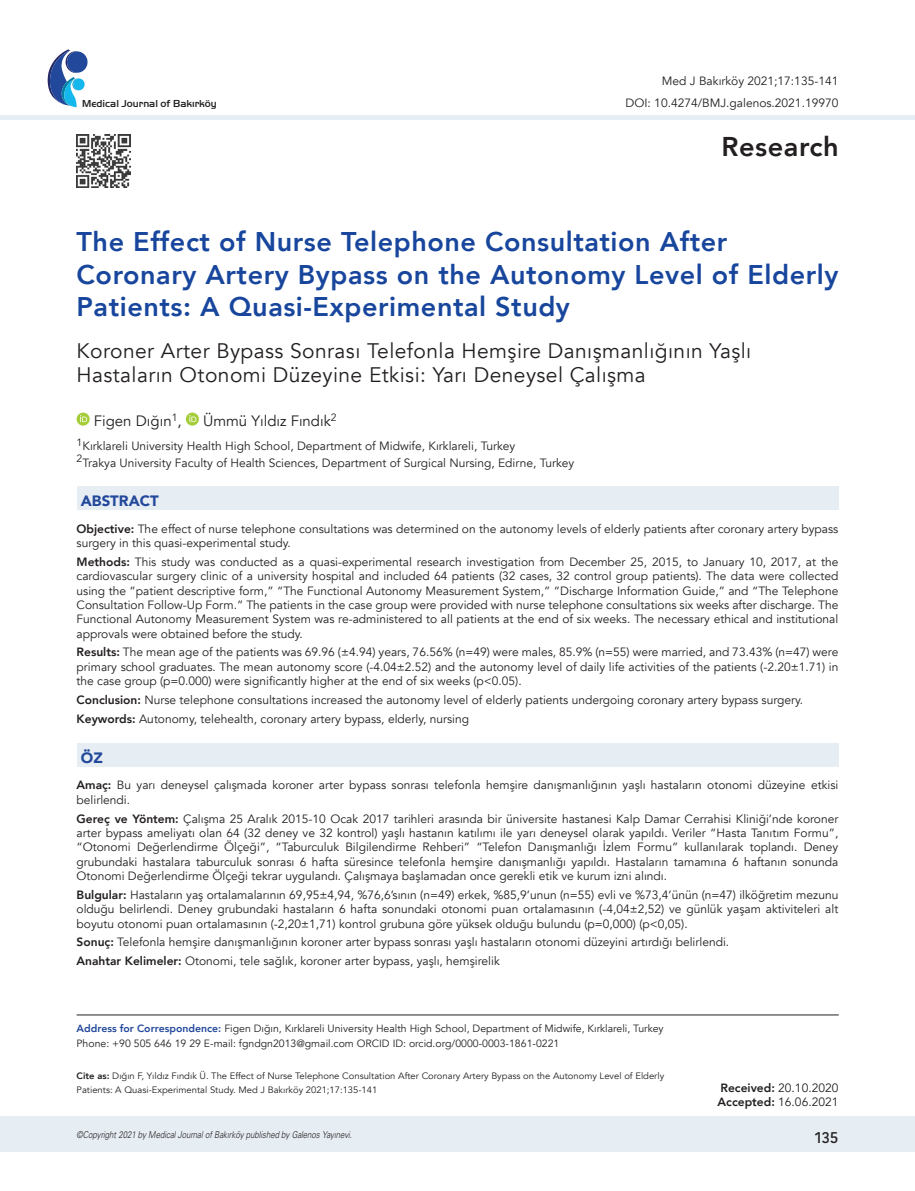
<style>
.page{position:relative;width:915px;height:1191px;background:#fff}
.page>*{position:absolute;margin:0;border:0;box-sizing:border-box;transform-origin:0 0}
.t1{font:800 27.15px "Avenir";letter-spacing:.02em;color:#231f20}
.t2{font:800 27px/32.4px "Avenir";letter-spacing:.02em;color:#18469d}
.t3{font:21px/24px "Avenir";letter-spacing:.02em;color:#231f20}
.t4{font:500 16.5px "Kohinoor Devanagari";color:#231f20}
.t5{font:15px "Avenir";color:#231f20}
.t6{font:900 15px "Avenir";color:#22489b}
.t7{font:12px/14.4px "Avenir";color:#231f20}
.t8{font:10.5px/14.9px "Avenir";color:#231f20}
.t9{font:500 10.5px "Handel Got D";color:#231f20}
.t10{font:9.45px "Univers Light Ita Tr";letter-spacing:-.005em;color:#231f20;scale:.83 1}
.t11{font:9.3px/13.5px "Avenir";color:#231f20}
.s1{font-weight:800}
.s2{font-weight:800;color:#22489b}
</style>
<div class="page">
<div style="left:0;top:1116px;width:914px;height:35px;background:#e6edf3"></div>
<hr style="left:0;top:115px;width:914px;height:4px;background:#e6edf3">
<svg style="left:48px;top:49px;width:40px;height:58px"></svg>
<hr style="left:77px;top:1014px;width:761px;height:1px;background:#231f20">
<img style="left:77px;top:134px;width:53px;height:54px">
<svg style="left:77px;top:412px;width:13px;height:13px"></svg>
<svg style="left:80px;top:415px;width:7px;height:7px"></svg>
<svg style="left:186px;top:412px;width:13px;height:13px"></svg>
<svg style="left:189px;top:415px;width:7px;height:7px"></svg>
<div style="left:77px;top:487px;width:761px;height:23px;background:#e6edf3"></div>
<div style="left:77px;top:743px;width:761px;height:24px;background:#e6edf3"></div>
<p class="t9" style="left:82px;top:98px;width:136px">Medical Journal of Bakırköy</p>
<p class="t7" style="left:661px;top:74px;width:178px">Med J Bakırköy 2021;17:135-141</p>
<p class="t7" style="left:625px;top:96px;width:214px">DOI: 10.4274/BMJ.galenos.2021.19970</p>
<h1 class="t1" style="left:721px;top:126px;width:119px">Research</h1>
<h2 class="t2" style="left:77px;top:226px;width:763px">The Effect of Nurse Telephone Consultation After<br>Coronary Artery Bypass on the Autonomy Level of Elderly<br>Patients: A Quasi-Experimental Study</h2>
<h3 class="t3" style="left:77px;top:339px;width:676px">Koroner Arter Bypass Sonrası Telefonla Hemşire Danışmanlığının Yaşlı<br>Hastaların Otonomi Düzeyine Etkisi: Yarı Deneysel Çalışma</h3>
<p class="t5" style="left:94px;top:411px;width:89px">Figen Dığın<sup>1</sup>,</p>
<p class="t5" style="left:203px;top:411px;width:135px">Ümmü Yıldız Fındık<sup>2</sup></p>
<p class="t7" style="left:77px;top:438px;width:499px;line-height:16.5px"><sup>1</sup>Kırklareli University Health High School, Department of Midwife, Kırklareli, Turkey<br><sup>2</sup>Trakya University Faculty of Health Sciences, Department of Surgical Nursing, Edirne, Turkey</p>
<p class="t6" style="left:81px;top:488px;width:79px">ABSTRACT</p>
<p class="t7" style="left:77px;top:521px;width:763px"><span class="s1">Objective:</span> The effect of nurse telephone consultations was determined on the autonomy levels of elderly patients after coronary artery bypass surgery in this quasi-experimental study.</p>
<p class="t7" style="left:77px;top:554px;width:763px;text-align:justify"><span class="s1">Methods:</span> This study was conducted as a quasi-experimental research investigation from December 25, 2015, to January 10, 2017, at the cardiovascular surgery clinic of a university hospital and included 64 patients (32 cases, 32 control group patients). The data were collected using the “patient descriptive form,” “The Functional Autonomy Measurement System,” “Discharge Information Guide,” and “The Telephone Consultation Follow-Up Form.” The patients in the case group were provided with nurse telephone consultations six weeks after discharge. The Functional Autonomy Measurement System was re-administered to all patients at the end of six weeks. The necessary ethical and institutional approvals were obtained before the study.</p>
<p class="t7" style="left:77px;top:645px;width:763px;text-align:justify"><span class="s1">Results:</span> The mean age of the patients was 69.96 (±4.94) years, 76.56% (n=49) were males, 85.9% (n=55) were married, and 73.43% (n=47) were primary school graduates. The mean autonomy score (-4.04±2.52) and the autonomy level of daily life activities of the patients (-2.20±1.71) in the case group (p=0.000) were significantly higher at the end of six weeks (p&lt;0.05).</p>
<p class="t7" style="left:77px;top:690px;width:727px;line-height:18.6px"><span class="s1">Conclusion:</span> Nurse telephone consultations increased the autonomy level of elderly patients undergoing coronary artery bypass surgery.<br><span class="s1">Keywords:</span> Autonomy, telehealth, coronary artery bypass, elderly, nursing</p>
<p class="t6" style="left:81px;top:744px;width:23px">ÖZ</p>
<p class="t7" style="left:77px;top:778px;width:763px"><span class="s1">Amaç:</span> Bu yarı deneysel çalışmada koroner arter bypass sonrası telefonla hemşire danışmanlığının yaşlı hastaların otonomi düzeyine etkisi belirlendi.</p>
<p class="t7" style="left:77px;top:811px;width:763px;text-align:justify"><span class="s1">Gereç ve Yöntem:</span> Çalışma 25 Aralık 2015-10 Ocak 2017 tarihleri arasında bir üniversite hastanesi Kalp Damar Cerrahisi Kliniği’nde koroner arter bypass ameliyatı olan 64 (32 deney ve 32 kontrol) yaşlı hastanın katılımı ile yarı deneysel olarak yapıldı. Veriler “Hasta Tanıtım Formu”, “Otonomi Değerlendirme Ölçeği”, “Taburculuk Bilgilendirme Rehberi” “Telefon Danışmanlığı İzlem Formu” kullanılarak toplandı. Deney grubundaki hastalara taburculuk sonrası 6 hafta süresince telefonla hemşire danışmanlığı yapıldı. Hastaların tamamına 6 haftanın sonunda Otonomi Değerlendirme Ölçeği tekrar uygulandı. Çalışmaya başlamadan once gerekli etik ve kurum izni alındı.</p>
<p class="t7" style="left:77px;top:887px;width:763px;text-align:justify"><span class="s1">Bulgular:</span> Hastaların yaş ortalamalarının 69,95±4,94, %76,6’sının (n=49) erkek, %85,9’unun (n=55) evli ve %73,4’ünün (n=47) ilköğretim mezunu olduğu belirlendi. Deney grubundaki hastaların 6 hafta sonundaki otonomi puan ortalamasının (-4,04±2,52) ve günlük yaşam aktiviteleri alt boyutu otonomi puan ortalamasının (-2,20±1,71) kontrol grubuna göre yüksek olduğu bulundu (p=0,000) (p&lt;0,05).</p>
<p class="t7" style="left:77px;top:933px;width:654px;line-height:18.6px"><span class="s1">Sonuç:</span> Telefonla hemşire danışmanlığının koroner arter bypass sonrası yaşlı hastaların otonomi düzeyini artırdığı belirlendi.<br><span class="s1">Anahtar Kelimeler:</span> Otonomi, tele sağlık, koroner arter bypass, yaşlı, hemşirelik</p>
<p class="t8" style="left:77px;top:1021px;width:588px"><span class="s2">Address for Correspondence:</span> Figen Dığın, Kırklareli University Health High School, Department of Midwife, Kırklareli, Turkey<br>Phone: +90 505 646 19 29 E-mail: fgndgn2013@gmail.com ORCID ID: orcid.org/0000-0003-1861-0221</p>
<p class="t11" style="left:77px;top:1069px;width:589px"><span class="s1">Cite as:</span> Dığın F, Yıldız Fındık Ü. The Effect of Nurse Telephone Consultation After Coronary Artery Bypass on the Autonomy Level of Elderly<br>Patients: A Quasi-Experimental Study. Med J Bakırköy 2021;17:135-141</p>
<p class="t7" style="left:717px;top:1080px;width:122px"><span class="s1">Received:</span> 20.10.2020<br><span class="s1">Accepted:</span> 16.06.2021</p>
<p class="t10" style="left:77px;top:1128px;width:333px">©Copyright 2021 by Medical Journal of Bakırköy published by Galenos Yayınevi.</p>
<h3 class="t4" style="left:814px;top:1127px;width:25px">135</h3>
</div>
